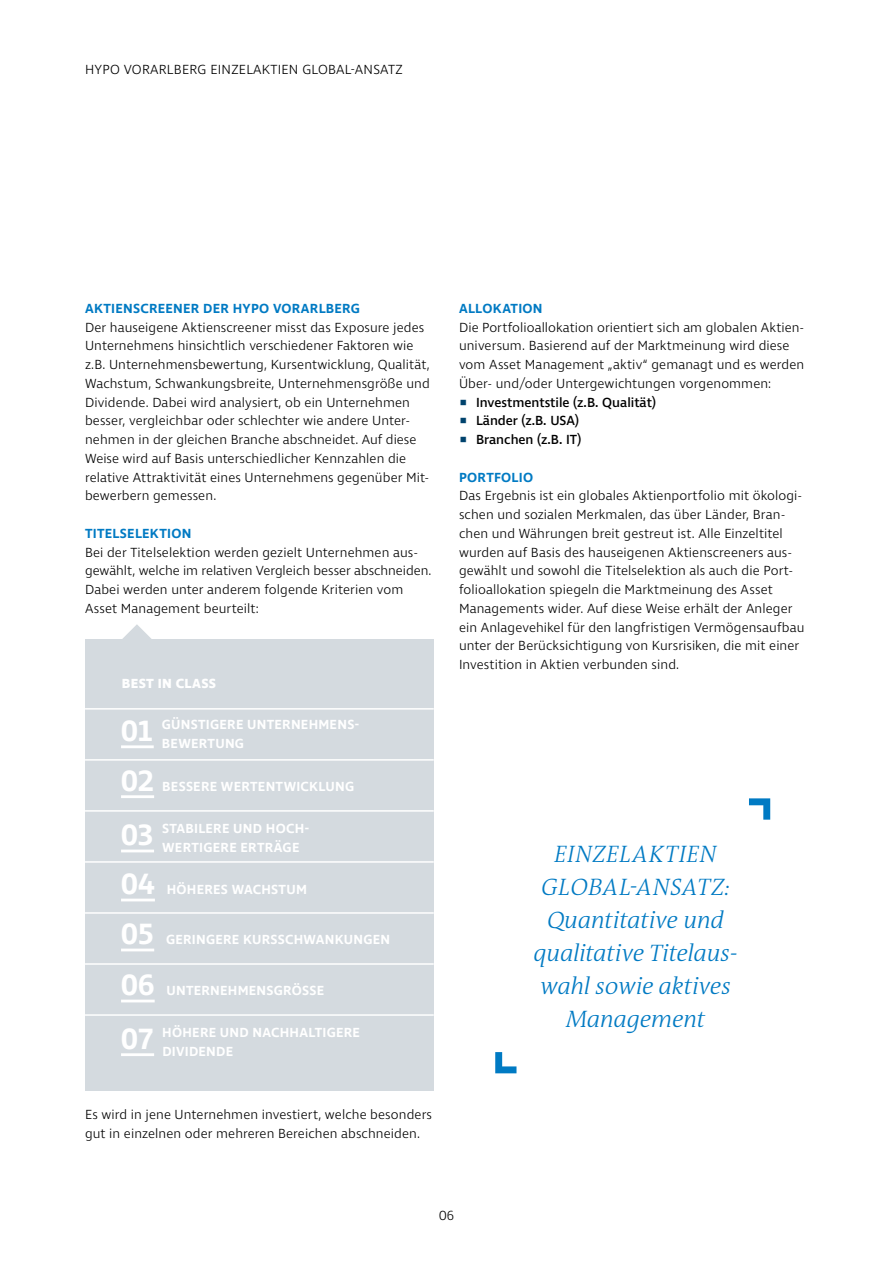
<style>
.page{position:relative;width:893px;height:1263px;background:#fff}
.page>*{position:absolute;margin:0;border:0;box-sizing:border-box;transform-origin:0 0}
.t1{font:600 30px "Ingra";letter-spacing:-.015em;color:#fff}
.t2{font:italic 300 24px/33px "The Antiqua B W3";letter-spacing:-.005em;color:#007ac3;text-align:center}
.t3{font:300 13.5px/18.8px "Ingra";letter-spacing:.01em;color:#000}
.t4{font:600 13.5px/18.8px "Ingra";letter-spacing:.02em;color:#fff}
.t5{font:600 13.5px "Ingra";letter-spacing:.02em;color:#007ac3}
.t6{font:500 13.5px "Ingra";color:#000}
.t7{font:700 13.5px "Ingra";letter-spacing:.025em;color:#fff}
.s1{font-weight:300;color:#00436d}
</style>
<div class="page">
<svg style="left:749px;top:798px;width:21px;height:22px"></svg>
<svg style="left:495px;top:1052px;width:21px;height:21px"></svg>
<div style="left:85px;top:639px;width:349px;height:452px;background:#d4dadf"></div>
<svg style="left:122px;top:624px;width:29px;height:15px"></svg>
<hr style="left:85px;top:708px;width:349px;height:2px;background:#fff">
<hr style="left:85px;top:759px;width:349px;height:2px;background:#fff">
<hr style="left:85px;top:810px;width:349px;height:2px;background:#fff">
<hr style="left:85px;top:861px;width:349px;height:2px;background:#fff">
<hr style="left:85px;top:912px;width:349px;height:2px;background:#fff">
<hr style="left:85px;top:963px;width:349px;height:2px;background:#fff">
<hr style="left:85px;top:1014px;width:349px;height:2px;background:#fff">
<hr style="left:121px;top:745px;width:33px;height:3px;background:#fff">
<hr style="left:121px;top:795px;width:33px;height:3px;background:#fff">
<hr style="left:121px;top:849px;width:33px;height:3px;background:#fff">
<hr style="left:121px;top:899px;width:34px;height:2px;background:#fff">
<hr style="left:121px;top:948px;width:33px;height:3px;background:#fff">
<hr style="left:121px;top:999px;width:34px;height:3px;background:#fff">
<hr style="left:121px;top:1053px;width:33px;height:3px;background:#fff">
<p class="t3" style="left:85px;top:61px;width:319px">HYPO VORARLBERG EINZELAKTIEN GLOBAL-ANSATZ</p>
<p class="t5" style="left:85px;top:300px;width:276px">AKTIENSCREENER DER HYPO VORARLBERG</p>
<p class="t3" style="left:85px;top:318px;width:346px">Der hauseigene Aktienscreener misst das Exposure jedes Unternehmens hinsichtlich verschiedener Faktoren wie z.B. Unternehmensbewertung, Kursentwicklung, Qualität, Wachstum, Schwankungsbreite, Unternehmensgröße und Dividende. Dabei wird analysiert, ob ein Unternehmen besser, vergleichbar oder schlechter wie andere Unter&shy;nehmen in der gleichen Branche abschneidet. Auf diese Weise wird auf Basis unterschiedlicher Kennzahlen die relative Attraktivität eines Unternehmens gegenüber Mit&shy;bewerbern gemessen.</p>
<p class="t5" style="left:85px;top:525px;width:108px">TITELSELEKTION</p>
<p class="t3" style="left:85px;top:543px;width:348px">Bei der Titelselektion werden gezielt Unternehmen aus&shy;gewählt, welche im relativen Vergleich besser abschneiden.<br>Dabei werden unter anderem folgende Kriterien vom Asset Management beurteilt:</p>
<p class="t7" style="left:122px;top:675px;width:96px">BEST IN CLASS</p>
<h1 class="t1" style="left:121px;top:712px;width:34px">01</h1>
<p class="t4" style="left:162px;top:716px;width:199px">GÜNSTIGERE UNTERNEHMENS-<br>BEWERTUNG</p>
<h1 class="t1" style="left:121px;top:762px;width:35px">02</h1>
<p class="t4" style="left:162px;top:778px;width:193px">BESSERE WERTENTWICKLUNG</p>
<h1 class="t1" style="left:121px;top:817px;width:35px">03</h1>
<p class="t4" style="left:162px;top:820px;width:149px">STABILERE UND HOCH-<br>WERTIGERE ERTRÄGE</p>
<h1 class="t1" style="left:121px;top:866px;width:35px">04</h1>
<p class="t4" style="left:167px;top:881px;width:142px">HÖHERES WACHSTUM</p>
<h1 class="t1" style="left:121px;top:916px;width:35px">05</h1>
<p class="t4" style="left:166px;top:931px;width:226px">GERINGERE KURSSCHWANKUNGEN</p>
<h1 class="t1" style="left:121px;top:967px;width:35px">06</h1>
<p class="t4" style="left:166px;top:982px;width:159px">UNTERNEHMENSGRÖSSE</p>
<h1 class="t1" style="left:121px;top:1020px;width:35px">07</h1>
<p class="t4" style="left:162px;top:1024px;width:199px">HÖHERE UND NACHHALTIGERE<br>DIVIDENDE</p>
<p class="t3" style="left:85px;top:1106px;width:349px">Es wird in jene Unternehmen investiert, welche besonders gut in einzelnen oder mehreren Bereichen abschneiden.</p>
<p class="t5" style="left:459px;top:300px;width:85px">ALLOKATION</p>
<p class="t3" style="left:459px;top:318px;width:347px">Die Portfolioallokation orientiert sich am globalen Aktien&shy;universum. Basierend auf der Marktmeinung wird diese vom Asset Management „aktiv“ gemanagt und es werden Über- und/oder Untergewichtungen vorgenommen:</p>
<p class="t6" style="left:459px;top:394px;width:199px"><span class="s1">▪</span> Investmentstile (z.B. Qualität)</p>
<p class="t6" style="left:459px;top:412px;width:122px"><span class="s1">▪</span> Länder (z.B. USA)</p>
<p class="t6" style="left:459px;top:431px;width:124px"><span class="s1">▪</span> Branchen (z.B. IT)</p>
<p class="t5" style="left:459px;top:469px;width:76px">PORTFOLIO</p>
<p class="t3" style="left:459px;top:487px;width:347px">Das Ergebnis ist ein globales Aktienportfolio mit ökologi&shy;schen und sozialen Merkmalen, das über Länder, Bran&shy;chen und Währungen breit gestreut ist. Alle Einzeltitel wurden auf Basis des hauseigenen Aktienscreeners aus&shy;gewählt und sowohl die Titelselektion als auch die Port&shy;folioallokation spiegeln die Marktmeinung des Asset Managements wider. Auf diese Weise erhält der Anleger ein Anlagevehikel für den langfristigen Vermögensaufbau unter der Berücksichtigung von Kursrisiken, die mit einer Investition in Aktien verbunden sind.</p>
<h2 class="t2" style="left:534px;top:838px;width:205px">EINZELAKTIEN<br>GLOBAL-ANSATZ:<br>Quantitative und qualitative Titelaus&shy;wahl sowie aktives<br>Management</h2>
<p class="t3" style="left:439px;top:1207px;width:17px">06</p>
</div>
